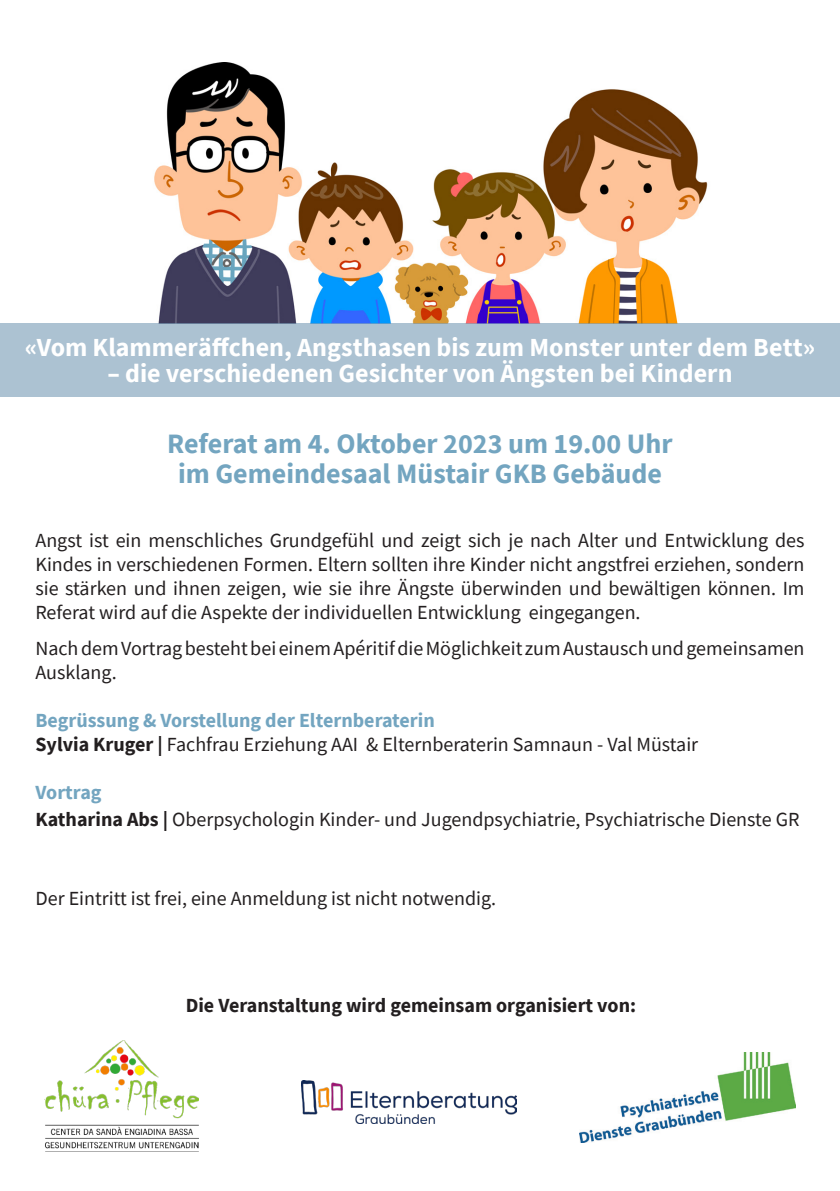
<style>
.page{position:relative;width:840px;height:1191px;background:#fff}
.page>*{position:absolute;margin:0;border:0;box-sizing:border-box;transform-origin:0 0}
.t1{font:700 28px "Source Sans Pro";color:#73a5c0}
.t2{font:700 26px "Source Sans Pro";color:#fff}
.t3{font:20px/24px "Source Sans Pro";color:#231f20;text-align:justify}
.t4{font:700 20px "Source Sans Pro";color:#73a5c0}
.t5{font:700 20px "Source Sans Pro";color:#231f20}
.s1{font-weight:700}
</style>
<div class="page">
<img style="left:154px;top:63px;width:554px;height:260px">
<div style="left:0;top:323px;width:839px;height:74px;background:#acc2d2"></div>
<img style="left:45px;top:1040px;width:153px;height:109px">
<img style="left:579px;top:1052px;width:215px;height:90px">
<img style="left:301px;top:1080px;width:215px;height:43px">
<p class="t2" style="left:25px;top:330px;width:791px">«Vom Klammeräffchen, Angsthasen bis zum Monster unter dem Bett»</p>
<p class="t2" style="left:107px;top:356px;width:626px">– die verschiedenen Gesichter von Ängsten bei Kindern</p>
<p class="t1" style="left:167px;top:425px;width:506px">Referat am 4. Oktober 2023 um 19.00 Uhr</p>
<p class="t1" style="left:178px;top:455px;width:485px">im Gemeindesaal Müstair GKB Gebäude</p>
<p class="t3" style="left:35px;top:528px;width:770px">Angst ist ein menschliches Grundgefühl und zeigt sich je nach Alter und Entwicklung des Kindes in verschiedenen Formen. Eltern sollten ihre Kinder nicht angstfrei erziehen, sondern sie stärken und ihnen zeigen, wie sie ihre Ängste überwinden und bewältigen können. Im Referat wird auf die Aspekte der individuellen Entwicklung eingegangen.</p>
<p class="t3" style="left:35px;top:636px;width:770px">Nach dem Vortrag besteht bei einem Apéritif die Möglichkeit zum Austausch und gemeinsamen<br>Ausklang.</p>
<p class="t4" style="left:35px;top:707px;width:400px">Begrüssung &amp; Vorstellung der Elternberaterin</p>
<p class="t3" style="left:35px;top:732px;width:663px"><span class="s1">Sylvia Kruger |</span> Fachfrau Erziehung AAI &amp; Elternberaterin Samnaun - Val Müstair</p>
<p class="t4" style="left:35px;top:779px;width:68px">Vortrag</p>
<p class="t3" style="left:35px;top:807px;width:765px"><span class="s1">Katharina Abs |</span> Oberpsychologin Kinder- und Jugendpsychiatrie, Psychiatrische Dienste GR</p>
<p class="t3" style="left:35px;top:886px;width:462px">Der Eintritt ist frei, eine Anmeldung ist nicht notwendig.</p>
<p class="t5" style="left:186px;top:992px;width:451px">Die Veranstaltung wird gemeinsam organisiert von:</p>
</div>
